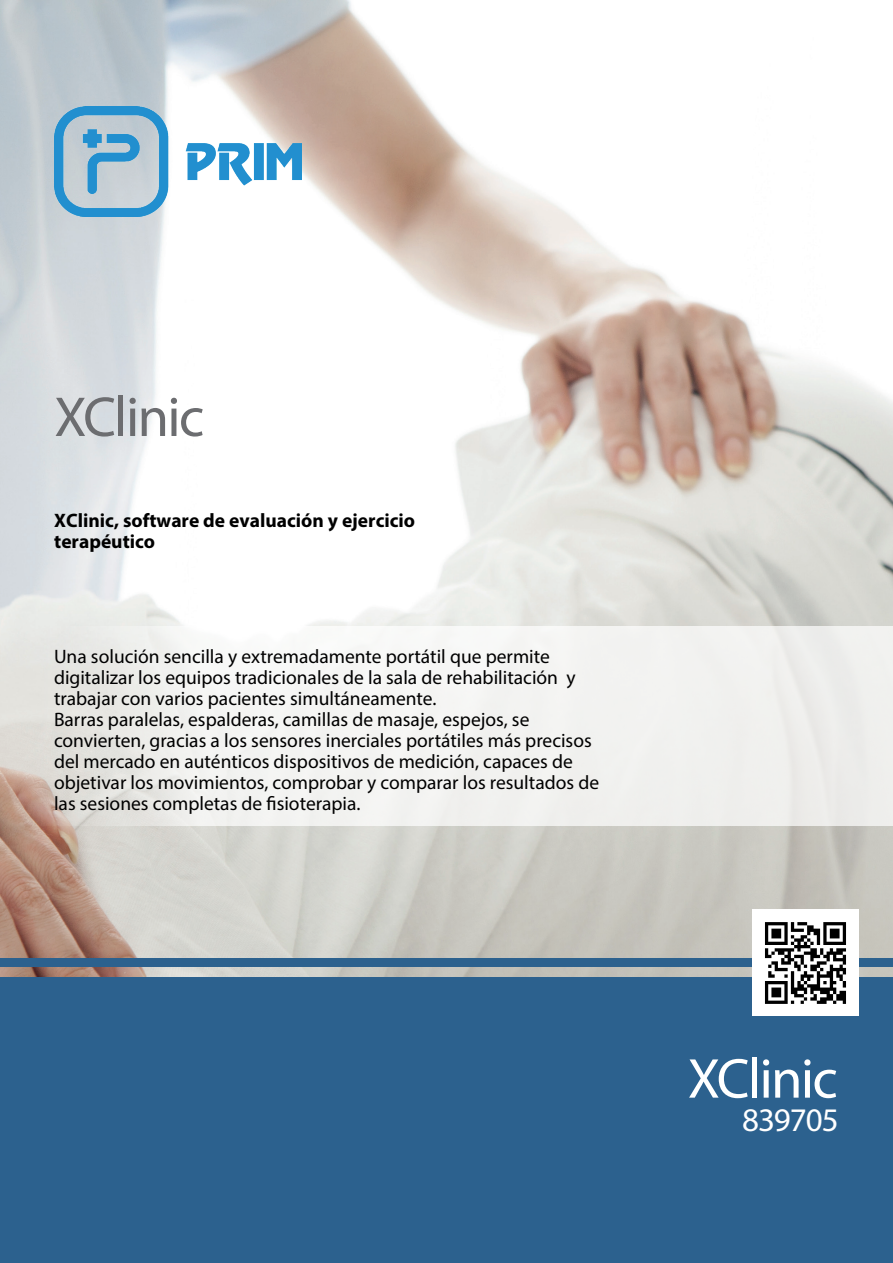
<style>
.page{position:relative;width:893px;height:1263px;background:#fff}
.page>*{position:absolute;margin:0;border:0;box-sizing:border-box;transform-origin:0 0}
.t1{font:56.7px "Myriad Pro";letter-spacing:-.03em;color:#fff}
.t2{font:56.7px "Myriad Pro";letter-spacing:-.03em;color:#6c6d70}
.t3{font:33px "Myriad Pro";letter-spacing:-.03em;color:#fff}
.t4{font:19.5px/21px "Myriad Pro";color:#000}
.t5{font:700 19.5px/21px "Myriad Pro";color:#000}
</style>
<div class="page">
<img style="left:0;top:0;width:893px;height:977px">
<div style="left:0;top:958px;width:893px;height:8px;background:#2c618e"></div>
<div style="left:0;top:977px;width:893px;height:286px;background:#2c618e"></div>
<svg style="left:0;top:626px;width:893px;height:200px;fill:#f1f2ef"></svg>
<img style="left:753px;top:909px;width:106px;height:107px">
<img style="left:54px;top:106px;width:247px;height:111px">
<h1 class="t2" style="left:54px;top:382px;width:152px">XClinic</h1>
<p class="t5" style="left:54px;top:510px;width:363px">XClinic, software de evaluación y ejercicio terapéutico</p>
<p class="t4" style="left:54px;top:646px;width:547px">Una solución sencilla y extremadamente portátil que permite digitalizar los equipos tradicionales de la sala de rehabilitación y trabajar con varios pacientes simultáneamente.<br>Barras paralelas, espalderas, camillas de masaje, espejos, se convierten, gracias a los sensores inerciales portátiles más precisos del mercado en auténticos dispositivos de medición, capaces de objetivar los movimientos, comprobar y comparar los resultados de las sesiones completas de fisioterapia.</p>
<h1 class="t1" style="left:688px;top:1044px;width:152px">XClinic</h1>
<h2 class="t3" style="left:742px;top:1100px;width:98px">839705</h2>
</div>
